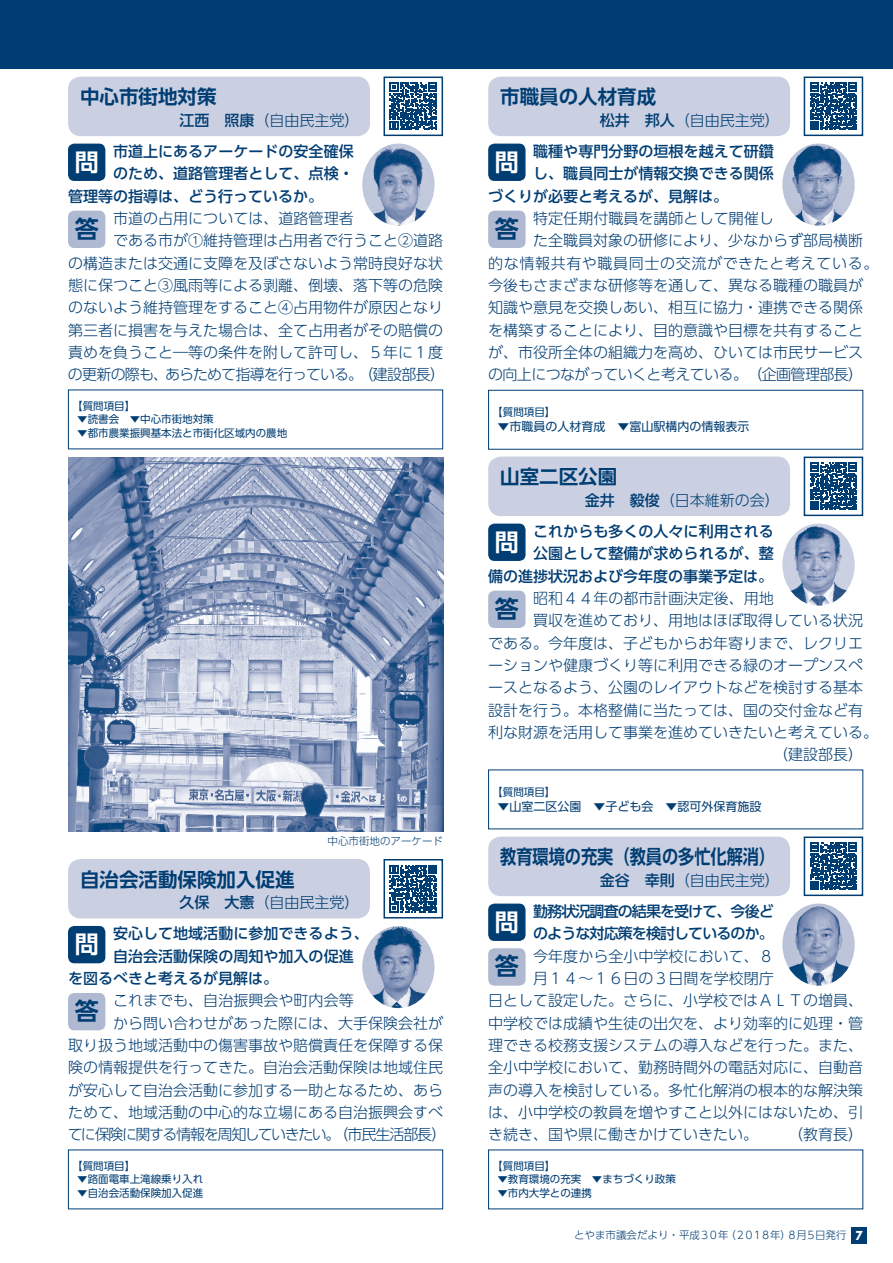
<style>
.page{position:relative;width:893px;height:1263px;background:#fff}
.page>*{position:absolute;margin:0;border:0;box-sizing:border-box;transform-origin:0 0}
.t1{font:700 24px "UD Shin Go Pro De";color:#fff}
.t2{font:700 24px "UD Shin Go Pro De";color:#003d73}
.t3{font:700 19.5px "UD Shin Go Pro De";color:#003d73}
.t4{font:700 19.5px "UD Shin Go Pro De";color:#003d73;scale:.83 1}
.t5{font:300 15px "UD Shin Go Pro";color:#003d73}
.t6{font:500 15px/22.4px "UD Shin Go Pro";letter-spacing:.005em;color:#003d73;text-align:right}
.t7{font:500 15px/22.4px "UD Shin Go Pro";letter-spacing:-.06em;color:#003d73}
.t8{font:300 15px "UD Shin Go Pro";letter-spacing:-.095em;color:#003d73}
.t9{font:300 15px "UD Shin Go Pro";letter-spacing:-.055em;color:#003d73}
.t10{font:300 15px "UD Shin Go Pro";letter-spacing:-.04em;color:#003d73}
.t11{font:300 15px "UD Shin Go Pro";letter-spacing:.04em;color:#003d73}
.t12{font:12px "UD Shin Go Pro";color:#003d73}
.t13{font:10.5px "UD Shin Go Pro";color:#003d73}
.t14{font:300 10.5px "UD Shin Go Pro";color:#003d73}
.s1{font-weight:500}
.s2{font-family:"Futura";font-weight:700;font-size:12px;color:#fff}
</style>
<div class="page">
<div style="left:0;top:0;width:893px;height:68px;background:#003d73"></div>
<div style="left:488px;top:77px;width:302px;height:59px;background:#cad0e1;border-radius:13px"></div>
<div style="left:488px;top:144px;width:38px;height:37px;background:#003d73;border-radius:6px"></div>
<div style="left:488px;top:211px;width:38px;height:37px;background:#afb9d2;border-radius:6px"></div>
<div style="left:488px;top:390px;width:375px;height:60px;border:1px solid #003d73"></div>
<div style="left:488px;top:457px;width:302px;height:59px;background:#cad0e1;border-radius:13px"></div>
<div style="left:488px;top:524px;width:38px;height:37px;background:#003d73;border-radius:6px"></div>
<div style="left:488px;top:591px;width:38px;height:37px;background:#afb9d2;border-radius:6px"></div>
<div style="left:488px;top:837px;width:302px;height:59px;background:#cad0e1;border-radius:13px"></div>
<div style="left:488px;top:903px;width:38px;height:38px;background:#003d73;border-radius:6px"></div>
<div style="left:488px;top:948px;width:38px;height:38px;background:#afb9d2;border-radius:6px"></div>
<div style="left:68px;top:77px;width:302px;height:59px;background:#cad0e1;border-radius:13px"></div>
<div style="left:68px;top:144px;width:37px;height:37px;background:#003d73;border-radius:6px"></div>
<div style="left:68px;top:211px;width:37px;height:37px;background:#afb9d2;border-radius:6px"></div>
<div style="left:68px;top:859px;width:302px;height:59px;background:#cad0e1;border-radius:13px"></div>
<div style="left:68px;top:926px;width:37px;height:37px;background:#003d73;border-radius:6px"></div>
<div style="left:68px;top:993px;width:37px;height:37px;background:#afb9d2;border-radius:6px"></div>
<img style="left:362px;top:144px;width:73px;height:82px">
<img style="left:782px;top:144px;width:73px;height:82px">
<img style="left:782px;top:524px;width:73px;height:82px">
<img style="left:362px;top:926px;width:73px;height:82px">
<img style="left:782px;top:903px;width:73px;height:83px">
<svg style="left:390px;top:83px;width:47px;height:47px"></svg>
<div style="left:384px;top:77px;width:59px;height:59px;border:2px solid #003d73"></div>
<svg style="left:810px;top:83px;width:47px;height:47px"></svg>
<div style="left:804px;top:77px;width:59px;height:59px;border:2px solid #003d73"></div>
<svg style="left:810px;top:463px;width:47px;height:47px"></svg>
<div style="left:804px;top:457px;width:59px;height:59px;border:2px solid #003d73"></div>
<svg style="left:390px;top:865px;width:47px;height:47px"></svg>
<div style="left:384px;top:859px;width:59px;height:59px;border:2px solid #003d73"></div>
<svg style="left:810px;top:843px;width:47px;height:47px"></svg>
<div style="left:804px;top:836px;width:59px;height:60px;border:2px solid #003d73"></div>
<img style="left:68px;top:458px;width:375px;height:374px">
<div style="left:851px;top:1227px;width:16px;height:16px;background:#003d73"></div>
<h2 class="t3" style="left:80px;top:81px;width:138px">中心市街地対策</h2>
<p class="t5" style="left:180px;top:108px;width:181px"><span class="s1">江西　照康</span>（自由民主党）</p>
<h1 class="t1" style="left:75px;top:142px;width:25px">問</h1>
<p class="t6" style="left:113px;top:139px;width:242px">市道上にあるアーケードの安全確保</p>
<p class="t6" style="left:113px;top:162px;width:242px">のため、道路管理者として、点検・</p>
<p class="t6" style="left:68px;top:184px;width:257px">管理等の指導は、どう行っているか。</p>
<h1 class="t2" style="left:75px;top:209px;width:25px">答</h1>
<p class="t5" style="left:113px;top:206px;width:242px">市道の占用については、道路管理者</p>
<p class="t5" style="left:113px;top:228px;width:332px">である市が①維持管理は占用者で行うこと②道路</p>
<p class="t5" style="left:68px;top:251px;width:377px">の構造または交通に支障を及ぼさないよう常時良好な状</p>
<p class="t5" style="left:68px;top:273px;width:377px">態に保つこと③風雨等による剥離、倒壊、落下等の危険</p>
<p class="t5" style="left:68px;top:295px;width:377px">のないよう維持管理をすること④占用物件が原因となり</p>
<p class="t5" style="left:68px;top:318px;width:377px">第三者に損害を与えた場合は、全て占用者がその賠償の</p>
<p class="t5" style="left:68px;top:340px;width:377px">責めを負うこと―等の条件を附して許可し、５年に１度</p>
<p class="t9" style="left:68px;top:362px;width:379px">の更新の際も、あらためて指導を行っている。（建設部長）</p>
<p class="t13" style="left:72px;top:397px;width:65px">【質問項目】</p>
<p class="t13" style="left:77px;top:411px;width:148px">▼読書会　▼中心市街地対策　</p>
<p class="t13" style="left:77px;top:424px;width:211px">▼都市農業振興基本法と市街化区域内の農地</p>
<p class="t14" style="left:328px;top:833px;width:117px">中心市街地のアーケード</p>
<h2 class="t3" style="left:80px;top:863px;width:216px">自治会活動保険加入促進</h2>
<p class="t5" style="left:180px;top:890px;width:181px"><span class="s1">久保　大憲</span>（自由民主党）</p>
<h1 class="t1" style="left:75px;top:924px;width:25px">問</h1>
<p class="t6" style="left:113px;top:922px;width:257px">安心して地域活動に参加できるよう、</p>
<p class="t6" style="left:113px;top:944px;width:242px">自治会活動保険の周知や加入の促進</p>
<p class="t6" style="left:68px;top:966px;width:212px">を図るべきと考えるが見解は。</p>
<h1 class="t2" style="left:75px;top:991px;width:25px">答</h1>
<p class="t5" style="left:113px;top:988px;width:242px">これまでも、自治振興会や町内会等</p>
<p class="t5" style="left:113px;top:1011px;width:332px">から問い合わせがあった際には、大手保険会社が</p>
<p class="t5" style="left:68px;top:1033px;width:377px">取り扱う地域活動中の傷害事故や賠償責任を保障する保</p>
<p class="t5" style="left:68px;top:1055px;width:377px">険の情報提供を行ってきた。自治会活動保険は地域住民</p>
<p class="t5" style="left:68px;top:1078px;width:377px">が安心して自治会活動に参加する一助となるため、あら</p>
<p class="t5" style="left:68px;top:1100px;width:377px">ためて、地域活動の中心的な立場にある自治振興会すべ</p>
<p class="t8" style="left:68px;top:1122px;width:380px">てに保険に関する情報を周知していきたい。（市民生活部長）</p>
<p class="t13" style="left:72px;top:1157px;width:65px">【質問項目】</p>
<p class="t13" style="left:77px;top:1171px;width:127px">▼路面電車上滝線乗り入れ</p>
<p class="t13" style="left:77px;top:1184px;width:127px">▼自治会活動保険加入促進</p>
<h2 class="t3" style="left:500px;top:81px;width:157px">市職員の人材育成</h2>
<p class="t5" style="left:600px;top:108px;width:182px"><span class="s1">松井　邦人</span>（自由民主党）</p>
<h1 class="t1" style="left:495px;top:142px;width:25px">問</h1>
<p class="t6" style="left:533px;top:139px;width:242px">職種や専門分野の垣根を越えて研鑽</p>
<p class="t6" style="left:533px;top:162px;width:242px">し、職員同士が情報交換できる関係</p>
<p class="t6" style="left:488px;top:184px;width:241px">づくりが必要と考えるが、見解は。</p>
<h1 class="t2" style="left:495px;top:209px;width:25px">答</h1>
<p class="t5" style="left:533px;top:206px;width:242px">特定任期付職員を講師として開催し</p>
<p class="t5" style="left:533px;top:228px;width:331px">た全職員対象の研修により、少なからず部局横断</p>
<p class="t11" style="left:488px;top:251px;width:392px">的な情報共有や職員同士の交流ができたと考えている。</p>
<p class="t5" style="left:488px;top:273px;width:376px">今後もさまざまな研修等を通して、異なる職種の職員が</p>
<p class="t5" style="left:488px;top:295px;width:376px">知識や意見を交換しあい、相互に協力・連携できる関係</p>
<p class="t5" style="left:488px;top:318px;width:376px">を構築することにより、目的意識や目標を共有すること</p>
<p class="t5" style="left:488px;top:340px;width:376px">が、市役所全体の組織力を高め、ひいては市民サービス</p>
<p class="t10" style="left:488px;top:362px;width:376px">の向上につながっていくと考えている。（企画管理部長）</p>
<p class="t13" style="left:492px;top:404px;width:65px">【質問項目】</p>
<p class="t12" style="left:497px;top:417px;width:253px">▼市職員の人材育成　▼富山駅構内の情報表示</p>
<h2 class="t3" style="left:500px;top:461px;width:118px">山室二区公園</h2>
<p class="t5" style="left:585px;top:488px;width:197px"><span class="s1">金井　毅俊</span>（日本維新の会）</p>
<h1 class="t1" style="left:495px;top:522px;width:25px">問</h1>
<p class="t6" style="left:488px;top:519px;width:287px">これからも多くの人々に利用される<br>公園として整備が求められるが、整<br>備の進捗状況および今年度の事業予定は。</p>
<h1 class="t2" style="left:495px;top:589px;width:25px">答</h1>
<p class="t5" style="left:533px;top:586px;width:242px">昭和４４年の都市計画決定後、用地</p>
<p class="t5" style="left:533px;top:608px;width:331px">買収を進めており、用地はほぼ取得している状況</p>
<p class="t5" style="left:488px;top:631px;width:376px">である。今年度は、子どもからお年寄りまで、レクリエ</p>
<p class="t5" style="left:488px;top:653px;width:376px">ーションや健康づくり等に利用できる緑のオープンスペ</p>
<p class="t5" style="left:488px;top:675px;width:376px">ースとなるよう、公園のレイアウトなどを検討する基本</p>
<p class="t5" style="left:488px;top:698px;width:376px">設計を行う。本格整備に当たっては、国の交付金など有</p>
<p class="t5" style="left:488px;top:720px;width:391px">利な財源を活用して事業を進めていきたいと考えている。</p>
<p class="t5" style="left:758px;top:742px;width:106px">　（建設部長）</p>
<p class="t13" style="left:492px;top:783px;width:65px">【質問項目】</p>
<p class="t12" style="left:497px;top:796px;width:265px">▼山室二区公園　▼子ども会　▼認可外保育施設</p>
<h2 class="t4" style="left:500px;top:841px;width:333px">教育環境の充実（教員の多忙化解消）</h2>
<p class="t5" style="left:600px;top:868px;width:182px"><span class="s1">金谷　幸則</span>（自由民主党）</p>
<h1 class="t1" style="left:495px;top:902px;width:25px">問</h1>
<p class="t7" style="left:533px;top:899px;width:242px">勤務状況調査の結果を受けて、今後どのような対応策を検討しているのか。</p>
<h1 class="t2" style="left:495px;top:947px;width:25px">答</h1>
<p class="t5" style="left:533px;top:944px;width:242px">今年度から全小中学校において、８</p>
<p class="t5" style="left:533px;top:966px;width:242px">月１４〜１６日の３日間を学校閉庁</p>
<p class="t5" style="left:488px;top:988px;width:376px">日として設定した。さらに、小学校ではＡＬＴの増員、</p>
<p class="t5" style="left:488px;top:1011px;width:376px">中学校では成績や生徒の出欠を、より効率的に処理・管</p>
<p class="t5" style="left:488px;top:1033px;width:376px">理できる校務支援システムの導入などを行った。また、</p>
<p class="t5" style="left:488px;top:1055px;width:376px">全小中学校において、勤務時間外の電話対応に、自動音</p>
<p class="t5" style="left:488px;top:1078px;width:376px">声の導入を検討している。多忙化解消の根本的な解決策</p>
<p class="t5" style="left:488px;top:1100px;width:376px">は、小中学校の教員を増やすこと以外にはないため、引</p>
<p class="t5" style="left:488px;top:1122px;width:376px">き続き、国や県に働きかけていきたい。　　（教育長）</p>
<p class="t13" style="left:492px;top:1157px;width:65px">【質問項目】</p>
<p class="t13" style="left:497px;top:1171px;width:180px">▼教育環境の充実　▼まちづくり政策</p>
<p class="t13" style="left:497px;top:1184px;width:96px">▼市内大学との連携</p>
<p class="t14" style="left:574px;top:1227px;width:290px">とやま市議会だより・平成３０年（２０１８年）８月５日発行 <span class="s2">7</span></p>
</div>
